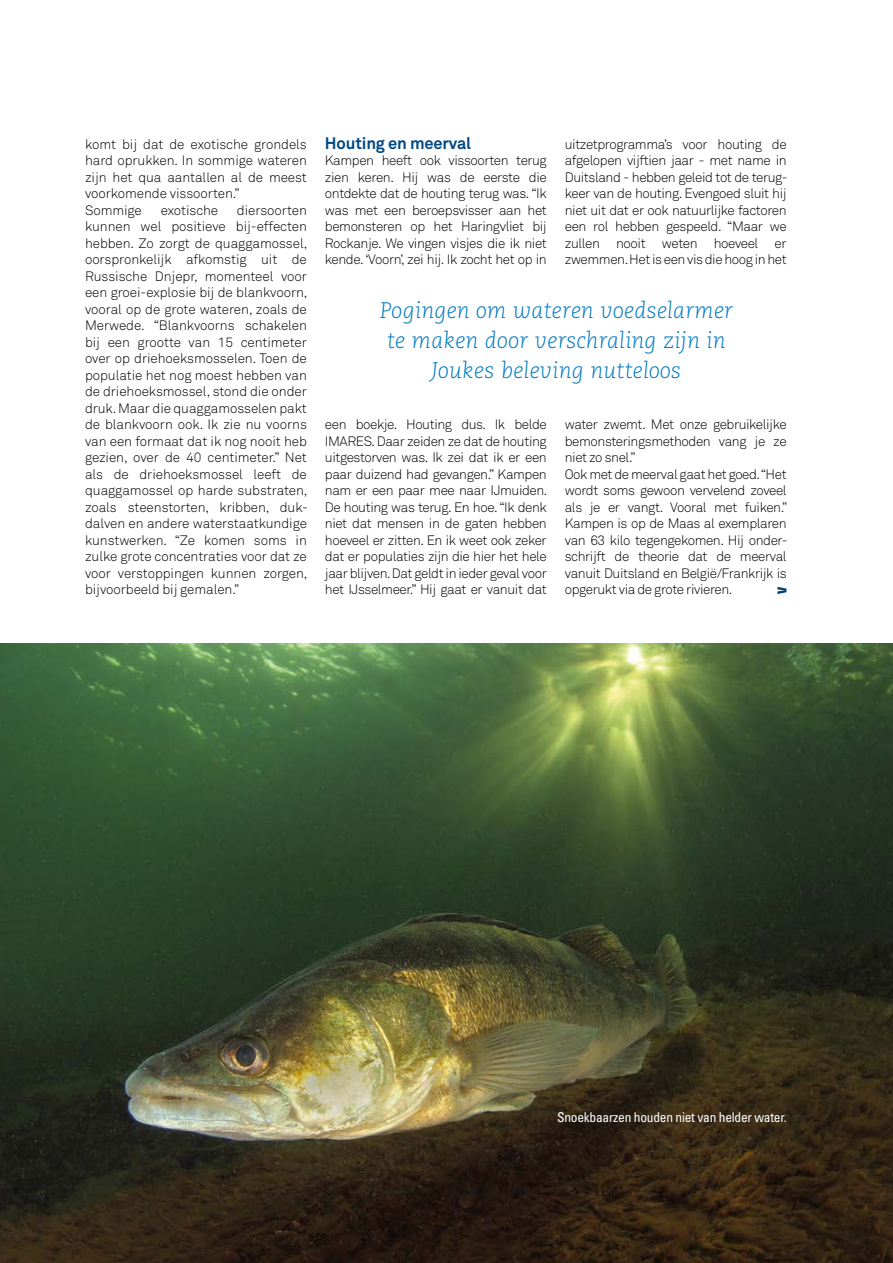
<style>
.page{position:relative;width:893px;height:1263px;background:#fff}
.page>*{position:absolute;margin:0;border:0;box-sizing:border-box;transform-origin:0 0}
.Streamer{font:italic 300 22.5px/30px "Caecilia CE";letter-spacing:.01em;color:#007bc2;text-align:center}
.Platte_tekst_Tussenk{font:700 16.5px "Akkurat";letter-spacing:-.01em;color:#004884}
.Platte_tekst{font:300 13.5px/16.5px "Akkurat";letter-spacing:-.03em;color:#000;text-align:justify}
.Foto_bijschrift{font:condensed 13.5px "Univers";letter-spacing:-.02em;color:#fff}
.Platte_tekst-2{font:300 13.5px "Akkurat";letter-spacing:-.01em;color:#000}
.Platte_tekst-3{font:300 13.5px "Akkurat";letter-spacing:-.005em;color:#000}
</style>
<div class="page">
<svg style="left:777px;top:587px;width:9px;height:7px"></svg>
<img style="left:0;top:644px;width:893px;height:619px">
<p class="Platte_tekst" style="left:85px;top:136px;width:223px">komt bij dat de exotische grondels hard oprukken. In sommige wateren zijn het qua aantallen al de meest voorkomende vissoorten.”</p>
<p class="Platte_tekst-3" style="left:85px;top:202px;width:58px">Sommige</p>
<p class="Platte_tekst-2" style="left:161px;top:202px;width:59px">exotische</p>
<p class="Platte_tekst" style="left:85px;top:202px;width:224px;text-indent:152px">diersoorten kunnen wel positieve bij-effecten hebben. Zo zorgt de quaggamossel, oorspronkelijk afkomstig uit de Russische Dnjepr, momenteel voor een groei-explosie bij de blankvoorn, vooral op de grote wateren, zoals de Merwede. “Blankvoorns schakelen bij een grootte van 15 centimeter over op driehoeksmosselen. Toen de populatie het nog moest hebben van de driehoeksmossel, stond die onder druk. Maar die quaggamosselen pakt de blankvoorn ook. Ik zie nu voorns van een formaat dat ik nog nooit heb gezien, over de 40 centimeter.” Net als de driehoeksmossel leeft de quaggamossel op harde substraten, zoals steenstorten, kribben, duk&shy;dalven en andere waterstaatkundige kunstwerken. “Ze komen soms in zulke grote concentraties voor dat ze voor verstoppingen kunnen zorgen, bijvoorbeeld bij gemalen.”</p>
<p class="Platte_tekst_Tussenk" style="left:325px;top:132px;width:148px">Houting en meerval</p>
<p class="Platte_tekst" style="left:325px;top:152px;width:223px">Kampen heeft ook vissoorten terug zien keren. Hij was de eerste die ontdekte dat de houting terug was. “Ik was met een beroepsvisser aan het bemonsteren op het Haringvliet bij Rockanje. We vingen visjes die ik niet kende. ‘Voorn’, zei hij. Ik zocht het op in</p>
<p class="Platte_tekst" style="left:565px;top:136px;width:225px">uitzetprogramma’s voor houting de afgelopen vijftien jaar - met name in Duitsland - hebben geleid tot de terug&shy;keer van de houting. Evengoed sluit hij niet uit dat er ook natuurlijke factoren een rol hebben gespeeld. “Maar we zullen nooit weten hoeveel er zwemmen. Het is een vis die hoog in het</p>
<p class="Streamer" style="left:380px;top:296px;width:355px">Pogingen om wateren voedselarmer te maken door verschraling zijn in<br>Joukes beleving nutteloos</p>
<p class="Platte_tekst" style="left:325px;top:416px;width:224px">een boekje. Houting dus. Ik belde IMARES. Daar zeiden ze dat de houting uitgestorven was. Ik zei dat ik er een paar duizend had gevangen.” Kampen nam er een paar mee naar IJmuiden.<br>De houting was terug. En hoe. “Ik denk niet dat mensen in de gaten hebben hoeveel er zitten. En ik weet ook zeker dat er populaties zijn die hier het hele jaar blijven. Dat geldt in ieder geval voor het IJsselmeer.” Hij gaat er vanuit dat</p>
<p class="Platte_tekst" style="left:565px;top:416px;width:223px">water zwemt. Met onze gebruikelijke bemonsteringsmethoden vang je ze niet zo snel.”</p>
<p class="Platte_tekst" style="left:565px;top:466px;width:225px">Ook met de meerval gaat het goed. “Het wordt soms gewoon vervelend zoveel als je er vangt. Vooral met fuiken.” Kampen is op de Maas al exemplaren van 63 kilo tegengekomen. Hij onder&shy;schrijft de theorie dat de meerval vanuit Duitsland en België/Frankrijk is opgerukt via de grote rivieren.</p>
<p class="Foto_bijschrift" style="left:557px;top:1109px;width:231px">Snoekbaarzen houden niet van helder water.</p>
</div>
